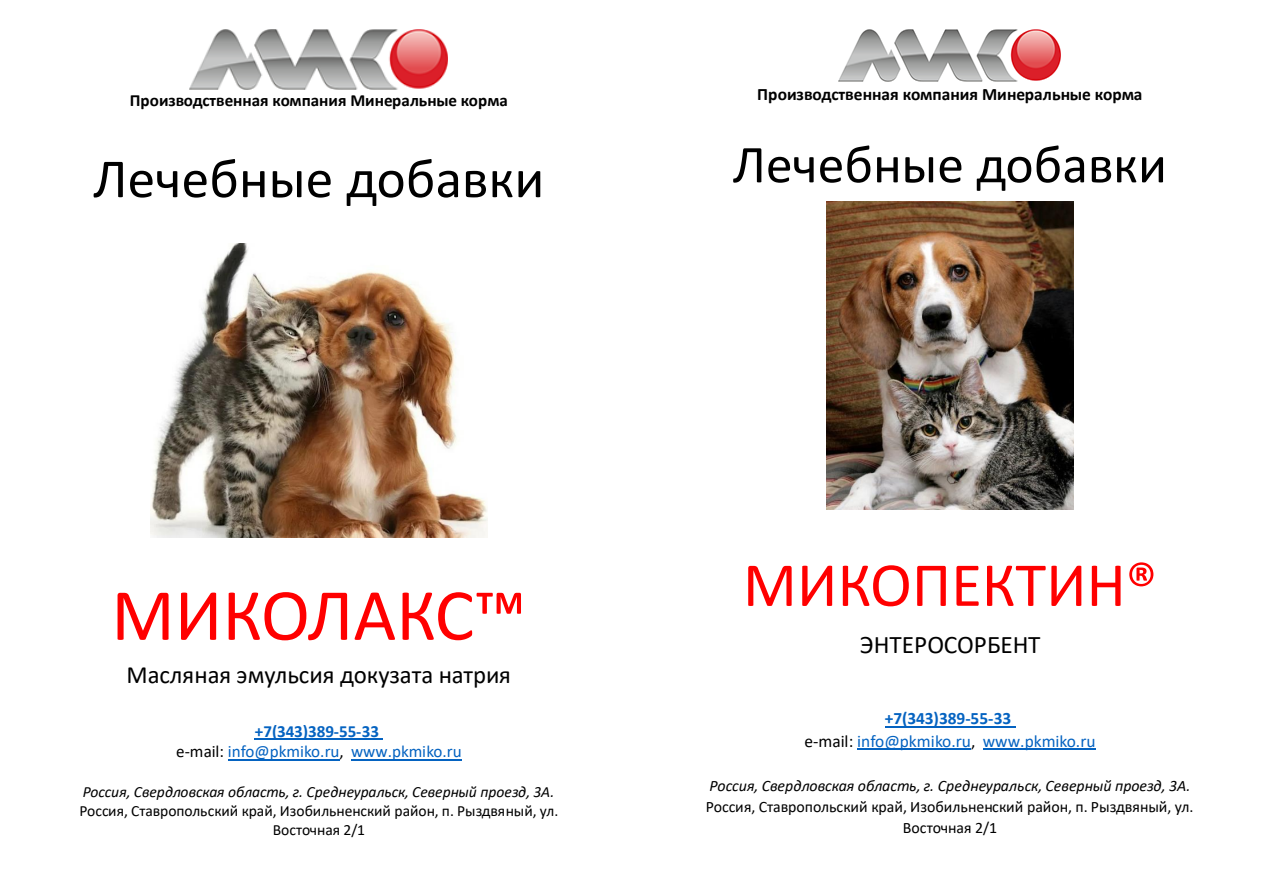
<style>
.page{position:relative;width:1276px;height:893px;background:#fff}
.page>*{position:absolute;margin:0;border:0;box-sizing:border-box;transform-origin:0 0}
.t1{font:74.25px "Calibri";color:#f00}
.t2{font:63.15px "Calibri";color:#f00}
.t3{font:55.65px "Calibri";color:#000}
.t4{font:53.7px "Calibri";color:#000}
.t5{font:25.35px "Calibri";letter-spacing:.005em;color:#000}
.t6{font:24.9px "Calibri";color:#000}
.t7{font:17.4px/22.6px "Calibri";color:#0563c1;text-align:center}
.t8{font:700 17.4px "Calibri";color:#000}
.t9{font:17.1px/20.7px "Calibri";color:#0563c1;text-align:center}
.t10{font:700 17.1px "Calibri";color:#000}
.t11{font:15.9px/20.9px "Calibri";letter-spacing:-.005em;color:#000;text-align:center}
.t12{font:italic 15.9px "Calibri";color:#000}
.t13{font:15.6px/18.9px "Calibri";letter-spacing:-.005em;color:#000;text-align:center}
.t14{font:italic 15.6px "Calibri";color:#000}
.s1{font-weight:700}
.s2{color:#000}
</style>
<div class="page">
<hr style="left:885px;top:726px;width:130px;height:1px;background:#0563c1">
<hr style="left:857px;top:749px;width:114px;height:1px;background:#0563c1">
<hr style="left:982px;top:749px;width:113px;height:1px;background:#0563c1">
<img style="left:839px;top:30px;width:221px;height:51px">
<img style="left:826px;top:202px;width:247px;height:308px">
<hr style="left:255px;top:738px;width:128px;height:1px;background:#0563c1">
<hr style="left:228px;top:759px;width:111px;height:1px;background:#0563c1">
<hr style="left:351px;top:759px;width:111px;height:1px;background:#0563c1">
<img style="left:189px;top:29px;width:259px;height:60px">
<img style="left:151px;top:244px;width:336px;height:293px">
<p class="t10" style="left:130px;top:88px;width:379px">Производственная компания Минеральные корма</p>
<h3 class="t3" style="left:93px;top:140px;width:452px">Лечебные добавки</h3>
<h1 class="t1" style="left:111px;top:563px;width:417px">МИКОЛАКС™</h1>
<h3 class="t6" style="left:126px;top:657px;width:386px">Масляная эмульсия докузата натрия</h3>
<p class="t9" style="left:176px;top:720px;width:287px"><span class="s1">+7(343)389-55-33<br></span><span class="s2">e-mail:</span> info@pkmiko.ru<span class="s2">,</span> www.pkmiko.ru</p>
<p class="t14" style="left:83px;top:781px;width:473px">Россия, Свердловская область, г. Среднеуральск, Северный проезд, 3А.</p>
<p class="t13" style="left:79px;top:801px;width:480px">Россия, Ставропольский край, Изобильненский район, п. Рыздвяный, ул.<br>Восточная 2/1</p>
<p class="t8" style="left:757px;top:82px;width:387px">Производственная компания Минеральные корма</p>
<h3 class="t4" style="left:733px;top:127px;width:435px">Лечебные добавки</h3>
<h2 class="t2" style="left:743px;top:541px;width:416px">МИКОПЕКТИН®</h2>
<h3 class="t5" style="left:860px;top:627px;width:182px">ЭНТЕРОСОРБЕНТ</h3>
<p class="t7" style="left:804px;top:707px;width:292px"><span class="s1">+7(343)389-55-33<br></span><span class="s2">e-mail:</span> info@pkmiko.ru<span class="s2">,</span> www.pkmiko.ru</p>
<p class="t12" style="left:709px;top:775px;width:482px">Россия, Свердловская область, г. Среднеуральск, Северный проезд, 3А.</p>
<p class="t11" style="left:706px;top:796px;width:489px">Россия, Ставропольский край, Изобильненский район, п. Рыздвяный, ул.<br>Восточная 2/1</p>
</div>
